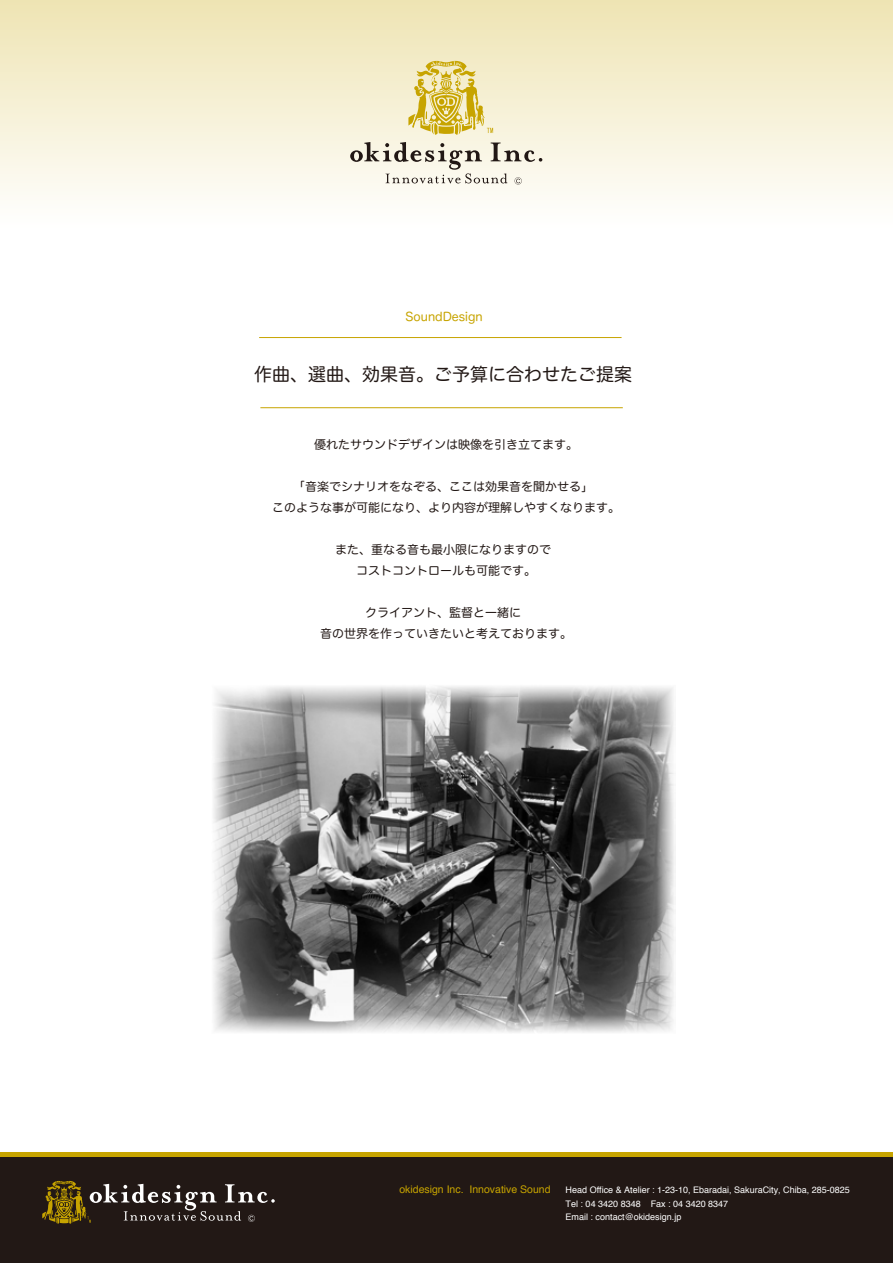
<style>
.page{position:relative;width:893px;height:1263px;background:#fff}
.page>*{position:absolute;margin:0;border:0;box-sizing:border-box;transform-origin:0 0}
.t1{font:18px "Hira Maru Pro W4";color:#221815}
.t2{font:12px/21px "Hira Maru Pro W4";color:#221815;text-align:center}
.t3{font:12px "Hira Maru Pro W4";color:#c7a400}
.t4{font:10.5px "Helvetica";color:#c7a400}
.t5{font:9px/13.5px "Helvetica";color:#fff}
</style>
<div class="page">
<div style="left:0;top:0;width:893px;height:234px;background:linear-gradient(to bottom,#eee4b3,#fff)"></div>
<div style="left:0;top:1157px;width:893px;height:106px;background:#221815"></div>
<div style="left:0;top:1152px;width:893px;height:5px;background:#c7a400"></div>
<svg style="left:42px;top:1181px;width:233px;height:43px"></svg>
<svg style="left:350px;top:142px;width:192px;height:43px;background:#d9d5c8"></svg>
<svg style="left:408px;top:61px;width:85px;height:74px;background:#e4d385"></svg>
<hr style="left:260px;top:407px;width:363px;height:1px;background:#c7a400">
<hr style="left:259px;top:337px;width:363px;height:1px;background:#c7a400">
<img style="left:213px;top:686px;width:462px;height:347px">
<p class="t3" style="left:406px;top:306px;width:79px">SoundDesign</p>
<h1 class="t1" style="left:254px;top:359px;width:379px">作曲、選曲、効果音。ご予算に合わせたご提案</h1>
<p class="t2" style="left:314px;top:434px;width:265px">優れたサウンドデザインは映像を引き立てます。</p>
<p class="t2" style="left:272px;top:476px;width:349px">「音楽でシナリオをなぞる、ここは効果音を聞かせる」<br>このような事が可能になり、より内容が理解しやすくなります。</p>
<p class="t2" style="left:335px;top:539px;width:217px">また、重なる音も最小限になりますのでコストコントロールも可能です。</p>
<p class="t2" style="left:320px;top:602px;width:253px">クライアント、監督と一緒に<br>音の世界を作っていきたいと考えております。</p>
<p class="t4" style="left:399px;top:1181px;width:153px">okidesign Inc. Innovative Sound</p>
<p class="t5" style="left:566px;top:1184px;width:286px">Head Office &amp; Atelier : 1-23-10, Ebaradai, SakuraCity, Chiba, 285-0825<br>Tel : 04 3420 8348 Fax : 04 3420 8347<br>Email : contact@okidesign.jp</p>
</div>
